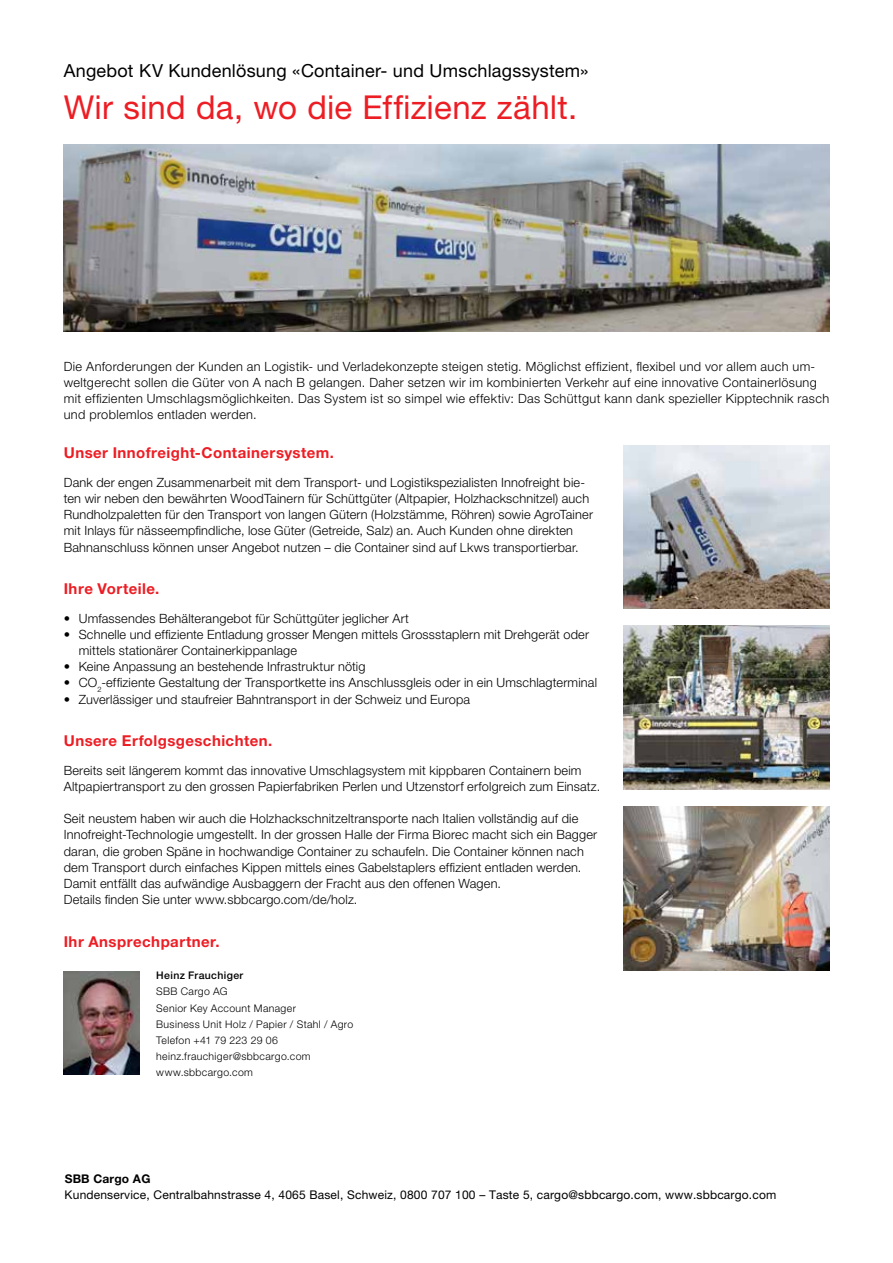
<style>
.page{position:relative;width:893px;height:1263px;background:#fff}
.page>*{position:absolute;margin:0;border:0;box-sizing:border-box;transform-origin:0 0}
.t1{font:33px "Helvetica Neue LT Std";letter-spacing:.005em;color:#ed1d24}
.t2{font:18px "Helvetica Neue LT Std";letter-spacing:.01em;color:#000}
.t3{font:700 15px "Helvetica Neue LT Std";letter-spacing:.03em;color:#ed1d24}
.t4{font:300 12.75px/16.2px "Helvetica Neue LT Std";letter-spacing:.015em;color:#000}
.t5{font:12px "Helvetica Neue LT Std";letter-spacing:.015em;color:#000}
.t6{font:700 12px "Helvetica Neue LT Std";letter-spacing:.015em;color:#000}
.t7{font:300 10.5px/16.2px "Helvetica Neue LT Std";letter-spacing:.035em;color:#000}
.t8{font:500 10.5px "Helvetica Neue LT Std";letter-spacing:.035em;color:#000}
</style>
<div class="page">
<img style="left:623px;top:445px;width:206px;height:164px">
<img style="left:623px;top:626px;width:206px;height:164px">
<img style="left:623px;top:806px;width:206px;height:164px">
<img style="left:64px;top:144px;width:765px;height:188px">
<img style="left:64px;top:972px;width:76px;height:102px">
<h2 class="t2" style="left:64px;top:59px;width:526px">Angebot KV Kundenlösung «Container- und Umschlagssystem»</h2>
<h1 class="t1" style="left:64px;top:87px;width:515px">Wir sind da, wo die Effizienz zählt.</h1>
<p class="t4" style="left:64px;top:358px;width:767px">Die Anforderungen der Kunden an Logistik- und Verladekonzepte steigen stetig. Möglichst effizient, flexibel und vor allem auch um&shy;weltgerecht sollen die Güter von A nach B gelangen. Daher setzen wir im kombinierten Verkehr auf eine innovative Containerlösung mit effizienten Umschlagsmöglichkeiten. Das System ist so simpel wie effektiv: Das Schüttgut kann dank spezieller Kipptechnik rasch und problemlos entladen werden.</p>
<p class="t3" style="left:64px;top:443px;width:272px">Unser Innofreight-Containersystem.</p>
<p class="t4" style="left:64px;top:474px;width:531px">Dank der engen Zusammenarbeit mit dem Transport- und Logistikspezialisten Innofreight bie&shy;ten wir neben den bewährten WoodTainern für Schüttgüter (Altpapier, Holzhackschnitzel) auch Rundholzpaletten für den Transport von langen Gütern (Holzstämme, Röhren) sowie AgroTainer mit Inlays für nässeempfindliche, lose Güter (Getreide, Salz) an. Auch Kunden ohne direkten Bahnanschluss können unser Angebot nutzen – die Container sind auf Lkws transportierbar.</p>
<p class="t3" style="left:64px;top:579px;width:97px">Ihre Vorteile.</p>
<p class="t4" style="left:64px;top:610px;width:347px">• Umfassendes Behälterangebot für Schüttgüter jeglicher Art</p>
<p class="t4" style="left:79px;top:626px;width:512px;text-indent:-15px">• Schnelle und effiziente Entladung grosser Mengen mittels Grossstaplern mit Drehgerät oder mittels stationärer Containerkippanlage</p>
<p class="t4" style="left:64px;top:658px;width:303px">• Keine Anpassung an bestehende Infrastruktur nötig</p>
<p class="t4" style="left:64px;top:674px;width:535px">• CO<sub>2</sub>-effiziente Gestaltung der Transportkette ins Anschlussgleis oder in ein Umschlagterminal</p>
<p class="t4" style="left:64px;top:691px;width:408px">• Zuverlässiger und staufreier Bahntransport in der Schweiz und Europa</p>
<p class="t3" style="left:64px;top:731px;width:210px">Unsere Erfolgsgeschichten.</p>
<p class="t4" style="left:64px;top:762px;width:538px">Bereits seit längerem kommt das innovative Umschlagsystem mit kippbaren Containern beim<br>Altpapiertransport zu den grossen Papierfabriken Perlen und Utzenstorf erfolgreich zum Einsatz.</p>
<p class="t4" style="left:64px;top:810px;width:535px">Seit neustem haben wir auch die Holzhackschnitzeltransporte nach Italien vollständig auf die Innofreight-Technologie umgestellt. In der grossen Halle der Firma Biorec macht sich ein Bagger daran, die groben Späne in hochwandige Container zu schaufeln. Die Container können nach dem Transport durch einfaches Kippen mittels eines Gabelstaplers effizient entladen werden.<br>Damit entfällt das aufwändige Ausbaggern der Fracht aus den offenen Wagen.<br>Details finden Sie unter www.sbbcargo.com/de/holz.</p>
<p class="t3" style="left:64px;top:933px;width:157px">Ihr Ansprechpartner.</p>
<p class="t8" style="left:156px;top:969px;width:88px">Heinz Frauchiger</p>
<p class="t7" style="left:156px;top:983px;width:199px">SBB Cargo AG<br>Senior Key Account Manager<br>Business Unit Holz / Papier / Stahl / Agro<br>Telefon +41 79 223 29 06 heinz.frauchiger@sbbcargo.com www.sbbcargo.com</p>
<p class="t6" style="left:65px;top:1172px;width:87px">SBB Cargo AG</p>
<p class="t5" style="left:65px;top:1188px;width:713px">Kundenservice, Centralbahnstrasse 4, 4065 Basel, Schweiz, 0800 707 100 – Taste 5, cargo@sbbcargo.com, www.sbbcargo.com</p>
</div>
